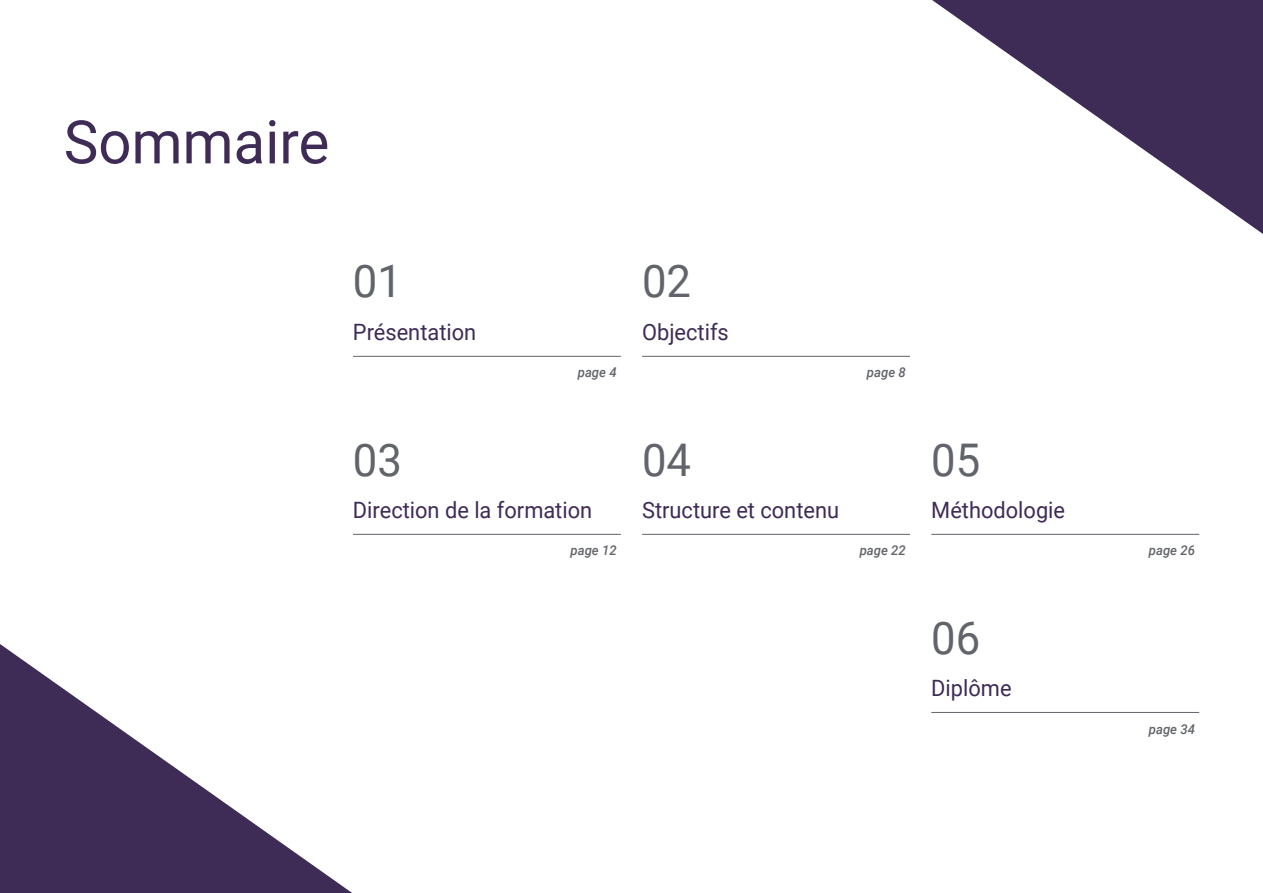
<style>
.page{position:relative;width:1263px;height:893px;background:#fff}
.page>*{position:absolute;margin:0;border:0;box-sizing:border-box;transform-origin:0 0}
.t1{font:60px "Roboto";color:#3e2b56}
.t2{font:45px "Roboto";color:#61646a}
.t3{font:22.5px "Roboto";color:#3e2b56}
.t4{font:italic 500 13.5px "Roboto";color:#61646a}
</style>
<div class="page">
<hr style="left:353px;top:356px;width:268px;height:1px;background:#61646a">
<hr style="left:642px;top:534px;width:268px;height:1px;background:#61646a">
<hr style="left:642px;top:356px;width:268px;height:1px;background:#61646a">
<hr style="left:353px;top:534px;width:268px;height:1px;background:#61646a">
<hr style="left:931px;top:534px;width:268px;height:1px;background:#61646a">
<hr style="left:931px;top:712px;width:268px;height:1px;background:#61646a">
<svg style="left:0;top:644px;width:352px;height:249px"></svg>
<svg style="left:932px;top:0;width:331px;height:234px"></svg>
<h1 class="t1" style="left:64px;top:100px;width:267px">Sommaire</h1>
<h2 class="t2" style="left:353px;top:250px;width:51px">01</h2>
<h2 class="t2" style="left:642px;top:250px;width:51px">02</h2>
<p class="t3" style="left:353px;top:316px;width:125px">Présentation</p>
<p class="t3" style="left:642px;top:316px;width:88px">Objectifs</p>
<p class="t4" style="left:578px;top:363px;width:40px">page 4</p>
<p class="t4" style="left:867px;top:363px;width:40px">page 8</p>
<h2 class="t2" style="left:353px;top:429px;width:51px">03</h2>
<h2 class="t2" style="left:642px;top:428px;width:51px">04</h2>
<h2 class="t2" style="left:931px;top:428px;width:51px">05</h2>
<p class="t3" style="left:353px;top:494px;width:241px">Direction de la formation</p>
<p class="t3" style="left:931px;top:494px;width:135px">Méthodologie</p>
<p class="t3" style="left:642px;top:494px;width:198px">Structure et contenu</p>
<p class="t4" style="left:570px;top:541px;width:48px">page 12</p>
<p class="t4" style="left:1149px;top:541px;width:48px">page 26</p>
<p class="t4" style="left:860px;top:541px;width:48px">page 22</p>
<h2 class="t2" style="left:931px;top:606px;width:51px">06</h2>
<p class="t3" style="left:931px;top:672px;width:82px">Diplôme</p>
<p class="t4" style="left:1149px;top:719px;width:48px">page 34</p>
</div>
